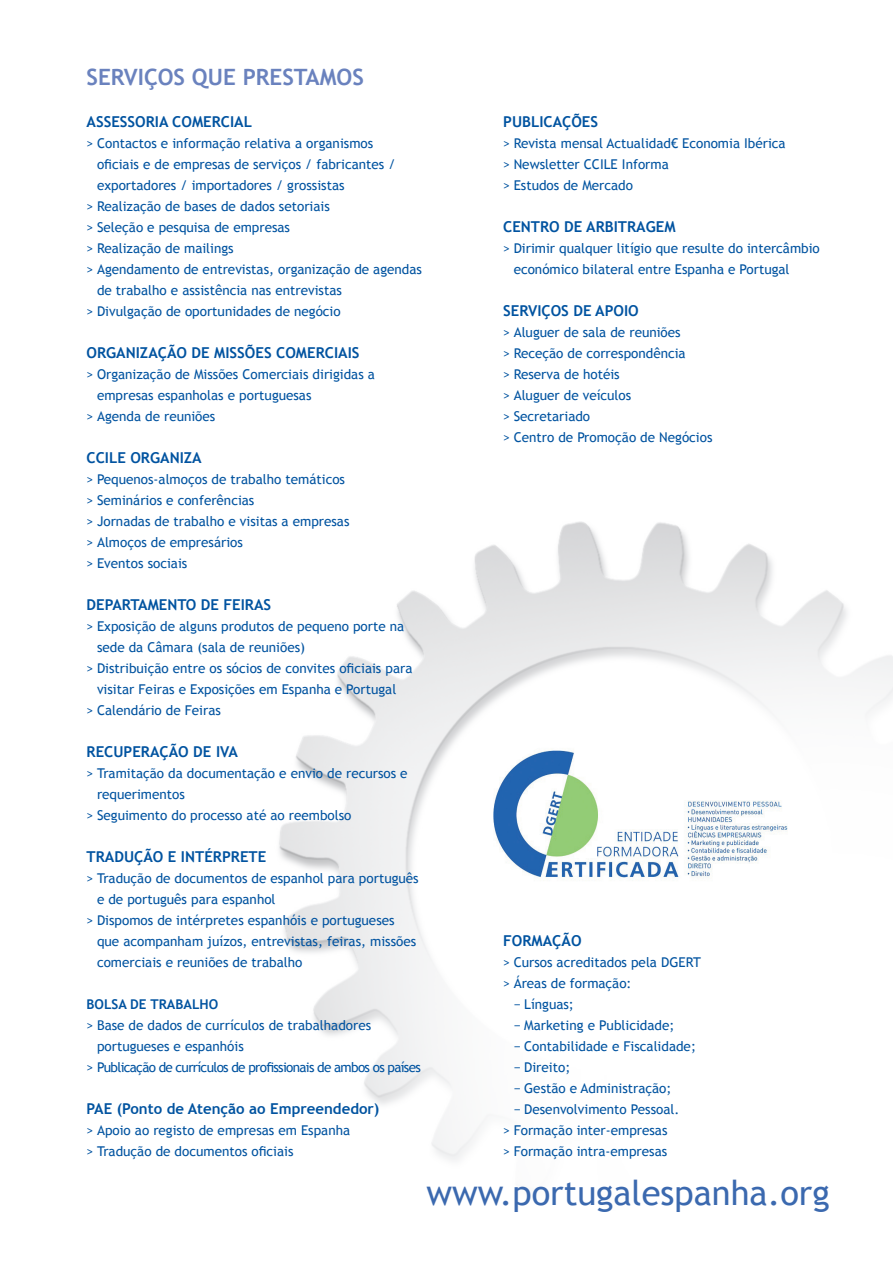
<style>
.page{position:relative;width:893px;height:1263px;background:#fff}
.page>*{position:absolute;margin:0;border:0;box-sizing:border-box;transform-origin:0 0}
.t1{font:34.5px "Trebuchet MS";color:#3b69af}
.t2{font:700 22.5px "Trebuchet MS";color:#6a82be}
.t3{font:700 15px "Trebuchet MS";color:#0153a0}
.t4{font:13.5px/21px "Trebuchet MS";color:#0153a0}
.t5{font:13.5px "Trebuchet MS";letter-spacing:-.05em;color:#0153a0}
.t6{font:700 13.5px "Trebuchet MS";color:#0153a0}
</style>
<div class="page">
<img style="left:279px;top:521px;width:614px;height:639px">
<img style="left:476px;top:743px;width:321px;height:141px">
<p class="t2" style="left:87px;top:63px;width:14px">SERVIÇOS</p>
<p class="t2" style="left:192px;top:63px;width:79px">QUE PRESTAMOS</p>
<p class="t3" style="left:87px;top:112px;width:10px">ASSESSORIA</p>
<p class="t3" style="left:172px;top:112px;width:10px">COMERCIAL</p>
<p class="t4" style="left:97px;top:133px;width:300px;text-indent:-10px">&gt; Contactos e informação relativa a organismos oficiais e de empresas de serviços / fabricantes / exportadores / importadores / grossistas</p>
<p class="t4" style="left:87px;top:196px;width:245px">&gt; Realização de bases de dados setoriais</p>
<p class="t4" style="left:87px;top:217px;width:205px">&gt; Seleção e pesquisa de empresas</p>
<p class="t4" style="left:87px;top:238px;width:149px">&gt; Realização de mailings</p>
<p class="t4" style="left:97px;top:259px;width:326px;text-indent:-10px">&gt; Agendamento de entrevistas, organização de agendas de trabalho e assistência nas entrevistas</p>
<p class="t4" style="left:87px;top:301px;width:256px">&gt; Divulgação de oportunidades de negócio</p>
<p class="t3" style="left:87px;top:343px;width:137px">ORGANI ZAÇÃODE MISSÕES</p>
<p class="t3" style="left:276px;top:343px;width:10px">COMERCIAIS</p>
<p class="t4" style="left:97px;top:364px;width:279px;text-indent:-10px">&gt; Organização de Missões Comerciais dirigidas a empresas espanholas e portuguesas</p>
<p class="t4" style="left:87px;top:406px;width:130px">&gt; Agenda de reuniões</p>
<p class="t3" style="left:87px;top:448px;width:9px">CCILE</p>
<p class="t3" style="left:130px;top:448px;width:73px">ORGANI ZA</p>
<p class="t4" style="left:87px;top:469px;width:260px">&gt; Pequenos-almoços de trabalho temáticos</p>
<p class="t4" style="left:87px;top:490px;width:169px">&gt; Seminários e conferências</p>
<p class="t4" style="left:87px;top:511px;width:264px">&gt; Jornadas de trabalho e visitas a empresas</p>
<p class="t4" style="left:87px;top:532px;width:158px">&gt; Almoços de empresários</p>
<p class="t4" style="left:87px;top:553px;width:102px">&gt; Eventos sociais</p>
<p class="t3" style="left:87px;top:595px;width:37px">DE PARTAMENTO</p>
<p class="t3" style="left:201px;top:595px;width:32px">DE FEIRAS</p>
<p class="t4" style="left:97px;top:616px;width:309px;text-indent:-10px">&gt; Exposição de alguns produtos de pequeno porte na sede da Câmara (sala de reuniões)</p>
<p class="t4" style="left:87px;top:658px;width:327px;text-align:center">&gt; Distribuição entre os sócios de convites oficiais para visitar Feiras e Exposições em Espanha e Portugal</p>
<p class="t4" style="left:87px;top:700px;width:136px">&gt; Calendário de Feiras</p>
<p class="t3" style="left:87px;top:742px;width:10px">RECU</p>
<p class="t3" style="left:124px;top:742px;width:19px">PERAÇ</p>
<p class="t3" style="left:169px;top:742px;width:56px">ÃODE IVA</p>
<p class="t4" style="left:97px;top:763px;width:312px;text-indent:-10px">&gt; Tramitação da documentação e envio de recursos e requerimentos</p>
<p class="t4" style="left:87px;top:805px;width:266px">&gt; Seguimento do processo até ao reembolso</p>
<p class="t3" style="left:87px;top:847px;width:11px">TRADUÇ</p>
<p class="t3" style="left:143px;top:847px;width:97px">ÃO E INTÉRPRETE</p>
<p class="t4" style="left:97px;top:868px;width:323px;text-indent:-10px">&gt; Tradução de documentos de espanhol para português e de português para espanhol</p>
<p class="t4" style="left:97px;top:910px;width:321px;text-indent:-10px">&gt; Dispomos de intérpretes espanhóis e portugueses que acompanham juízos, entrevistas, feiras, missões comerciais e reuniões de trabalho</p>
<p class="t6" style="left:87px;top:995px;width:9px">BOLSA</p>
<p class="t6" style="left:130px;top:995px;width:30px">DE TRABAL</p>
<p class="t6" style="left:200px;top:995px;width:19px">HO</p>
<p class="t4" style="left:97px;top:1015px;width:276px;text-indent:-10px">&gt; Base de dados de currículos de trabalhadores portugueses e espanhóis</p>
<p class="t5" style="left:87px;top:1059px;width:336px">&gt; Publicação de currículos de profissionais de ambos os países</p>
<p class="t3" style="left:87px;top:1099px;width:294px">PAE (Ponto de Atenção ao Empreendedor)</p>
<p class="t4" style="left:87px;top:1120px;width:265px">&gt; Apoio ao registo de empresas em Espanha</p>
<p class="t4" style="left:87px;top:1141px;width:209px">&gt; Tradução de documentos oficiais</p>
<p class="t3" style="left:503px;top:113px;width:19px">PUBLICAÇÕES</p>
<p class="t4" style="left:503px;top:133px;width:284px">&gt; Revista mensal Actualidad€ Economia Ibérica</p>
<p class="t4" style="left:503px;top:154px;width:167px">&gt; Newsletter CCILE Informa</p>
<p class="t4" style="left:503px;top:175px;width:131px">&gt; Estudos de Mercado</p>
<p class="t3" style="left:503px;top:218px;width:11px">CENTRO</p>
<p class="t3" style="left:564px;top:218px;width:32px">DE ARBITRA</p>
<p class="t3" style="left:646px;top:218px;width:21px">GEM</p>
<p class="t4" style="left:514px;top:238px;width:308px;text-indent:-10px">&gt; Dirimir qualquer litígio que resulte do intercâmbio económico bilateral entre Espanha e Portugal</p>
<p class="t3" style="left:503px;top:302px;width:10px">SERVIÇOS</p>
<p class="t3" style="left:573px;top:302px;width:50px">DE APOIO</p>
<p class="t4" style="left:503px;top:322px;width:179px">&gt; Aluguer de sala de reuniões</p>
<p class="t4" style="left:503px;top:343px;width:184px">&gt; Receção de correspondência</p>
<p class="t4" style="left:503px;top:364px;width:118px">&gt; Reserva de hotéis</p>
<p class="t4" style="left:503px;top:385px;width:130px">&gt; Aluguer de veículos</p>
<p class="t4" style="left:503px;top:406px;width:89px">&gt; Secretariado</p>
<p class="t4" style="left:503px;top:427px;width:211px">&gt; Centro de Promoção de Negócios</p>
<p class="t3" style="left:503px;top:932px;width:11px">FORMAÇ</p>
<p class="t3" style="left:561px;top:932px;width:20px">ÃO</p>
<p class="t4" style="left:503px;top:952px;width:199px">&gt; Cursos acreditados pela DGERT</p>
<p class="t4" style="left:503px;top:973px;width:130px">&gt; Áreas de formação:</p>
<p class="t4" style="left:514px;top:994px;width:62px">− Línguas;</p>
<p class="t4" style="left:514px;top:1015px;width:162px">− Marketing e Publicidade;</p>
<p class="t4" style="left:514px;top:1036px;width:184px">− Contabilidade e Fiscalidade;</p>
<p class="t4" style="left:514px;top:1057px;width:58px">− Direito;</p>
<p class="t4" style="left:514px;top:1078px;width:159px">− Gestão e Administração;</p>
<p class="t4" style="left:514px;top:1099px;width:167px">− Desenvolvimento Pessoal.</p>
<p class="t4" style="left:503px;top:1120px;width:166px">&gt; Formação inter-empresas</p>
<p class="t4" style="left:503px;top:1141px;width:166px">&gt; Formação intra-empresas</p>
<p class="t1" style="left:426px;top:1172px;width:405px">www.portugalespanha.org</p>
</div>
